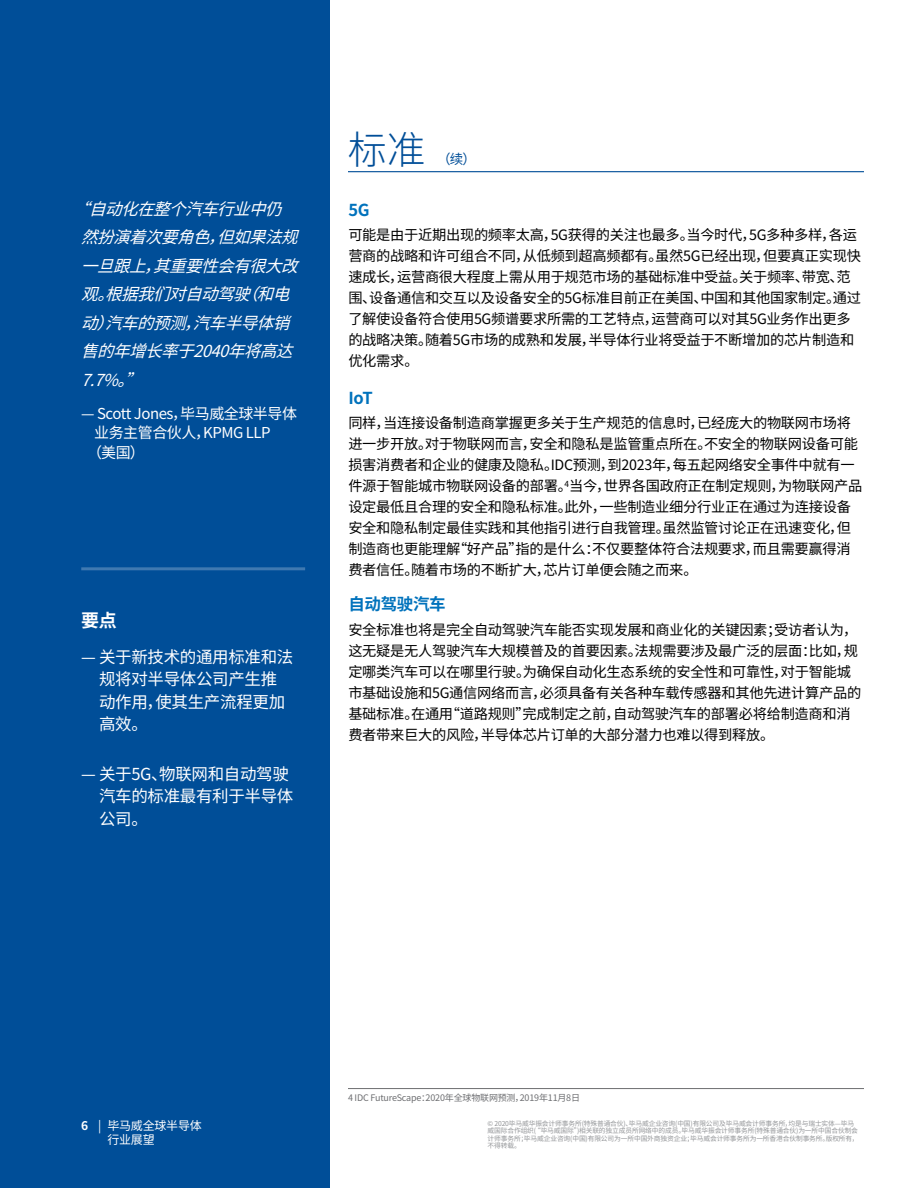
<style>
.page{position:relative;width:918px;height:1188px;background:#fff}
.page>*{position:absolute;margin:0;border:0;box-sizing:border-box;transform-origin:0 0}
.t1{font:300 39px "Noto Sans CJ Ksc";color:#004e98}
.t2{font:700 18px "Noto Sans CJ Ksc";color:#fff}
.t3{font:italic 16.5px/28.5px "Noto Sans CJ Ksc";color:#fff}
.t4{font:16.5px/22.5px "Noto Sans CJ Ksc";letter-spacing:-.02em;color:#fff}
.t5{font:700 16.5px "Noto Sans CJ Ksc";letter-spacing:-.02em;color:#0072bc}
.t6{font:15px "Noto Sans CJ Ksc";letter-spacing:-.03em;color:#fff}
.t7{font:14.25px/21px "Noto Sans CJ Ksc";letter-spacing:-.02em;color:#000}
.t8{font:13.5px "Noto Sans CJ Ksc";color:#004e98}
.t9{font:12px/13.5px "Noto Sans CJ Ksc";letter-spacing:-.02em;color:#fff}
.t10{font:700 12px "Noto Sans CJ Ksc";color:#fff}
.t11{font:9px "Noto Sans CJ Ksc";letter-spacing:-.02em;color:#6d6e71}
.t12{font:6.75px/7.5px "Noto Sans CJ Ksc";letter-spacing:-.02em;color:#939598}
</style>
<div class="page">
<hr style="left:348px;top:1088px;width:516px;height:1px;background:#6d6e71">
<div style="left:0;top:0;width:330px;height:1188px;background:#004e98"></div>
<hr style="left:348px;top:171px;width:516px;height:1px;background:#004e98">
<hr style="left:81px;top:567px;width:224px;height:3px;background:#fff">
<p class="t3" style="left:81px;top:195px;width:230px;text-indent:-8px">“自动化在整个汽车行业中仍然扮演着次要角色，但如果法规一旦跟上，其重要性会有很大改观。根据我们对自动驾驶（和电动）汽车的预测，汽车半导体销售的年增长率于2040年将高达<br>7.7%。”</p>
<p class="t6" style="left:81px;top:405px;width:217px">— Scott Jones，毕马威全球半导体</p>
<p class="t6" style="left:94px;top:424px;width:178px">业务主管合伙人，KPMG LLP</p>
<p class="t6" style="left:87px;top:444px;width:59px">（美国）</p>
<p class="t2" style="left:81px;top:610px;width:37px">要点</p>
<p class="t4" style="left:99px;top:646px;width:196px;text-indent:-18px">— 关于新技术的通用标准和法规将对半导体公司产生推动作用，使其生产流程更加高效。</p>
<p class="t4" style="left:99px;top:763px;width:196px;text-indent:-18px">— 关于5G、物联网和自动驾驶汽车的标准最有利于半导体公司。</p>
<h1 class="t1" style="left:348px;top:128px;width:79px">标准</h1>
<p class="t8" style="left:437px;top:152px;width:40px">（续）</p>
<p class="t5" style="left:348px;top:200px;width:23px">5G</p>
<p class="t7" style="left:348px;top:225px;width:514px">可能是由于近期出现的频率太高，5G获得的关注也最多。当今时代，5G多种多样，各运营商的战略和许可组合不同，从低频到超高频都有。虽然5G已经出现，但要真正实现快速成长，运营商很大程度上需从用于规范市场的基础标准中受益。关于频率、带宽、范围、设备通信和交互以及设备安全的5G标准目前正在美国、中国和其他国家制定。通过了解使设备符合使用5G频谱要求所需的工艺特点，运营商可以对其5G业务作出更多的战略决策。随着5G市场的成熟和发展，半导体行业将受益于不断增加的芯片制造和优化需求。</p>
<p class="t5" style="left:348px;top:388px;width:26px">IoT</p>
<p class="t7" style="left:348px;top:413px;width:516px">同样，当连接设备制造商掌握更多关于生产规范的信息时，已经庞大的物联网市场将进一步开放。对于物联网而言，安全和隐私是监管重点所在。不安全的物联网设备可能损害消费者和企业的健康及隐私。IDC预测，到2023年，每五起网络安全事件中就有一件源于智能城市物联网设备的部署。<sup>4</sup>当今，世界各国政府正在制定规则，为物联网产品设定最低且合理的安全和隐私标准。此外，一些制造业细分行业正在通过为连接设备安全和隐私制定最佳实践和其他指引进行自我管理。虽然监管讨论正在迅速变化，但制造商也更能理解“好产品”指的是什么：不仅要整体符合法规要求，而且需要赢得消费者信任。随着市场的不断扩大，芯片订单便会随之而来。</p>
<p class="t5" style="left:348px;top:595px;width:99px">自动驾驶汽车</p>
<p class="t7" style="left:348px;top:619px;width:515px">安全标准也将是完全自动驾驶汽车能否实现发展和商业化的关键因素；受访者认为，这无疑是无人驾驶汽车大规模普及的首要因素。法规需要涉及最广泛的层面：比如，规定哪类汽车可以在哪里行驶。为确保自动化生态系统的安全性和可靠性，对于智能城市基础设施和5G通信网络而言，必须具备有关各种车载传感器和其他先进计算产品的基础标准。在通用“道路规则”完成制定之前，自动驾驶汽车的部署必将给制造商和消费者带来巨大的风险，半导体芯片订单的大部分潜力也难以得到释放。</p>
<p class="t10" style="left:81px;top:1119px;width:9px">6</p>
<p class="t9" style="left:107px;top:1119px;width:96px;text-indent:-9px">| 毕马威全球半导体行业展望</p>
<p class="t11" style="left:348px;top:1093px;width:234px">4 IDC FutureScape：2020年全球物联网预测，2019年11月8日</p>
<p class="t12" style="left:488px;top:1120px;width:372px">© 2020毕马威华振会计师事务所(特殊普通合伙)、毕马威企业咨询(中国)有限公司及毕马威会计师事务所，均是与瑞士实体—毕马威国际合作组织( “毕马威国际”)相关联的独立成员所网络中的成员。毕马威华振会计师事务所(特殊普通合伙)为一所中国合伙制会计师事务所；毕马威企业咨询(中国)有限公司为一所中国外商独资企业；毕马威会计师事务所为一所香港合伙制事务所。版权所有，不得转载。</p>
</div>
